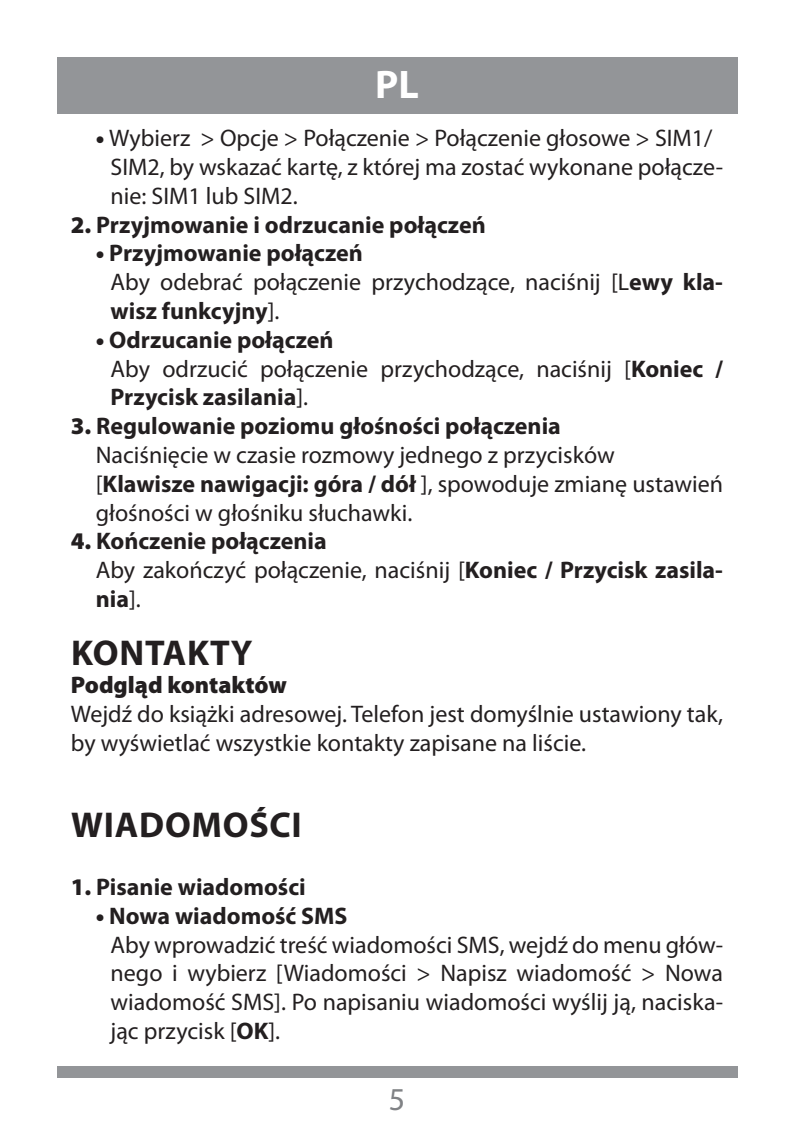
<style>
.page{position:relative;width:794px;height:1134px;background:#fff}
.page>*{position:absolute;margin:0;border:0;box-sizing:border-box;transform-origin:0 0}
.t1{font:700 40px "Myriad Pro";color:#fff}
.t2{font:700 36px "Myriad Pro";letter-spacing:.02em;color:#231f20}
.t3{font:32px "Myriad Pro";color:#808285}
.t4{font:24px/28.8px "Myriad Pro";color:#231f20}
.t5{font:700 24px/28.8px "Myriad Pro";color:#231f20}
.t6{font:900 24px "Myriad Pro";color:#231f20}
.s1{font-weight:900}
.s2{font-weight:700}
.s3{font-weight:400}
</style>
<div class="page">
<div style="left:57px;top:57px;width:680px;height:56px;background:#939598"></div>
<div style="left:57px;top:1066px;width:680px;height:11px;background:#939598"></div>
<h1 class="t1" style="left:375px;top:62px;width:45px">PL</h1>
<p class="t4" style="left:111px;top:124px;width:614px;text-indent:-15px"><span class="s1">•</span> Wybierz &gt; Opcje &gt; Połączenie &gt; Połączenie głosowe &gt; SIM1/<br>SIM2, by wskazać kartę, z której ma zostać wykonane połącze&shy;nie: SIM1 lub SIM2.</p>
<p class="t5" style="left:71px;top:210px;width:416px"><span class="s1">2.</span> Przyjmowanie i odrzucanie połączeń</p>
<p class="t4" style="left:111px;top:239px;width:614px;text-indent:-15px"><span class="s1">•</span> <span class="s2">Przyjmowanie połączeń<br></span>Aby odebrać połączenie przychodzące, naciśnij [L<span class="s2">ewy kla&shy;wisz funkcyjny</span>].</p>
<p class="t4" style="left:111px;top:326px;width:614px;text-indent:-15px"><span class="s1">•</span> <span class="s2">Odrzucanie połączeń<br></span>Aby odrzucić połączenie przychodzące, naciśnij [<span class="s2">Koniec /<br>Przycisk zasilania</span>].</p>
<p class="t4" style="left:96px;top:412px;width:629px;text-indent:-25px"><span class="s1">3.</span> <span class="s2">Regulowanie poziomu głośności połączenia<br></span>Naciśnięcie w czasie rozmowy jednego z przycisków<br>[<span class="s2">Klawisze nawigacji: góra / dół</span> ], spowoduje zmianę ustawień głośności w głośniku słuchawki.</p>
<p class="t5" style="left:96px;top:527px;width:629px;text-indent:-25px"><span class="s1">4.</span> Kończenie połączenia<br><span class="s3">Aby zakończyć połączenie, naciśnij [</span>Koniec / Przycisk zasila&shy;nia<span class="s3">].</span></p>
<h2 class="t2" style="left:71px;top:632px;width:183px">KONTAKTY</h2>
<p class="t6" style="left:71px;top:672px;width:217px">Podgląd kontaktów</p>
<p class="t4" style="left:71px;top:700px;width:653px">Wejdź do książki adresowej. Telefon jest domyślnie ustawiony tak, by wyświetlać wszystkie kontakty zapisane na liście.</p>
<h2 class="t2" style="left:71px;top:805px;width:232px">WIADOMOŚCI</h2>
<p class="t5" style="left:71px;top:873px;width:236px"><span class="s1">1.</span> Pisanie wiadomości</p>
<p class="t4" style="left:111px;top:902px;width:614px;text-indent:-15px"><span class="s1">•</span> <span class="s2">Nowa wiadomość SMS<br></span>Aby wprowadzić treść wiadomości SMS, wejdź do menu głów&shy;nego i wybierz [Wiadomości &gt; Napisz wiadomość &gt; Nowa wiadomość SMS]. Po napisaniu wiadomości wyślij ją, naciska&shy;jąc przycisk [<span class="s2">OK</span>].</p>
<h3 class="t3" style="left:389px;top:1081px;width:18px">5</h3>
</div>
